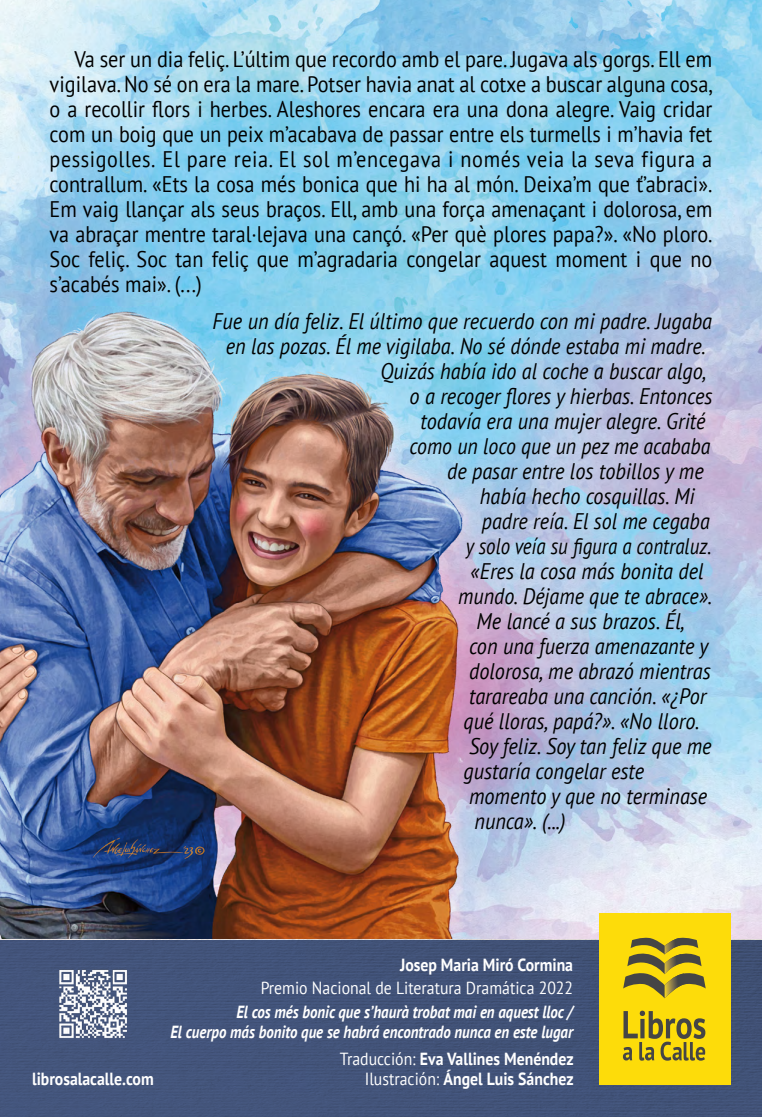
<style>
.page{position:relative;width:762px;height:1117px;background:#fff}
.page>*{position:absolute;margin:0;border:0;box-sizing:border-box;transform-origin:0 0}
.t1{font:22.5px/25px "PT Sans";color:#000;text-align:justify;scale:.9 1}
.t2{font:italic 22.5px "PT Sans";color:#000;scale:.9 1}
.t3{font:italic 22.5px "PT Sans";color:#000;scale:.89 1}
.t4{font:italic 22.5px "PT Sans";color:#000;scale:.84 1}
.t5{font:italic 22.5px "PT Sans";color:#000;scale:.88 1}
.t6{font:italic 700 17.5px/20px "PT Sans";color:#fff;text-align:right;scale:.85 1}
.t7{font:700 17.5px "PT Sans";color:#fff;scale:.9 1}
.t8{font:17.5px "PT Sans";color:#fff;scale:.9 1}
.s1{font-weight:400}
</style>
<div class="page">
<img style="left:0;top:0;width:762px;height:939px">
<div style="left:0;top:939px;width:762px;height:177px;background:#425379"></div>
<img style="left:59px;top:970px;width:68px;height:69px">
<div style="left:599px;top:913px;width:131px;height:171px;background:#fddc0a"></div>
<svg style="left:623px;top:937px;width:83px;height:61px"></svg>
<svg style="left:623px;top:1010px;width:82px;height:50px"></svg>
<p class="t1" style="left:50px;top:46px;width:738px;text-indent:25px">Va ser un dia feliç. L’últim que recordo amb el pare. Jugava als gorgs. Ell em vigilava. No sé on era la mare. Potser havia anat al cotxe a buscar alguna cosa, o a recollir flors i herbes. Aleshores encara era una dona alegre. Vaig cridar com un boig que un peix m’acabava de passar entre els turmells i m’havia fet pessigolles. El pare reia. El sol m’encegava i només veia la seva figura a contrallum. «Ets la cosa més bonica que hi ha al món. Deixa’m que ť’abraci».<br>Em vaig llançar als seus braços. Ell, amb una força amenaçant i dolorosa, em va abraçar mentre taral·lejava una cançó. «Per què plores papa?». «No ploro.<br>Soc feliç. Soc tan feliç que m’agradaria congelar aquest moment i que no s’acabés mai». (...)</p>
<p class="t2" style="left:213px;top:306px;width:556px">Fue un día feliz. El último que recuerdo con mi padre. Jugaba</p>
<p class="t2" style="left:226px;top:331px;width:535px">en las pozas. Él me vigilaba. No sé dónde estaba mi madre.</p>
<p class="t3" style="left:380px;top:356px;width:367px">Quizás había ido al coche a buscar algo,</p>
<p class="t2" style="left:409px;top:381px;width:338px">o a recoger flores y hierbas. Entonces</p>
<p class="t2" style="left:420px;top:406px;width:318px">todavía era una mujer alegre. Grité</p>
<p class="t5" style="left:409px;top:431px;width:343px">como un loco que un pez me acababa</p>
<p class="t2" style="left:447px;top:456px;width:287px">de pasar entre los tobillos y me</p>
<p class="t2" style="left:480px;top:481px;width:240px">había hecho cosquillas. Mi</p>
<p class="t3" style="left:482px;top:506px;width:257px">padre reía. El sol me cegaba</p>
<p class="t4" style="left:466px;top:531px;width:294px">y solo veía su figura a contraluz.</p>
<p class="t2" style="left:470px;top:556px;width:260px">«Eres la cosa más bonita del</p>
<p class="t3" style="left:458px;top:581px;width:287px">mundo. Déjame que te abrace».</p>
<p class="t2" style="left:477px;top:606px;width:233px">Me lancé a sus brazos. Él,</p>
<p class="t2" style="left:469px;top:631px;width:267px">con una fuerza amenazante y</p>
<p class="t2" style="left:469px;top:656px;width:270px">dolorosa, me abrazó mientras</p>
<p class="t2" style="left:469px;top:681px;width:265px">tarareaba una canción. «¿Por</p>
<p class="t2" style="left:464px;top:706px;width:263px">qué lloras, papá?». «No lloro.</p>
<p class="t2" style="left:469px;top:731px;width:271px">Soy feliz. Soy tan feliz que me</p>
<p class="t2" style="left:464px;top:756px;width:202px">gustaría congelar este</p>
<p class="t2" style="left:469px;top:781px;width:266px">momento y que no terminase</p>
<p class="t2" style="left:474px;top:806px;width:103px">nunca». (...)</p>
<p class="t7" style="left:400px;top:952px;width:194px">Josep Maria Miró Cormina</p>
<p class="t8" style="left:261px;top:976px;width:349px">Premio Nacional de Literatura Dramática 2022</p>
<p class="t6" style="left:170px;top:1001px;width:475px">El cos més bonic que s’haurà trobat mai en aquest lloc /<br>El cuerpo más bonito que se habrá encontrado nunca en este lugar</p>
<p class="t7" style="left:340px;top:1046px;width:261px"><span class="s1">Traducción:</span> Eva Vallines Menéndez</p>
<p class="t7" style="left:32px;top:1066px;width:137px">librosalacalle.com</p>
<p class="t7" style="left:365px;top:1066px;width:233px"><span class="s1">Ilustración:</span> Ángel Luis Sánchez</p>
</div>
